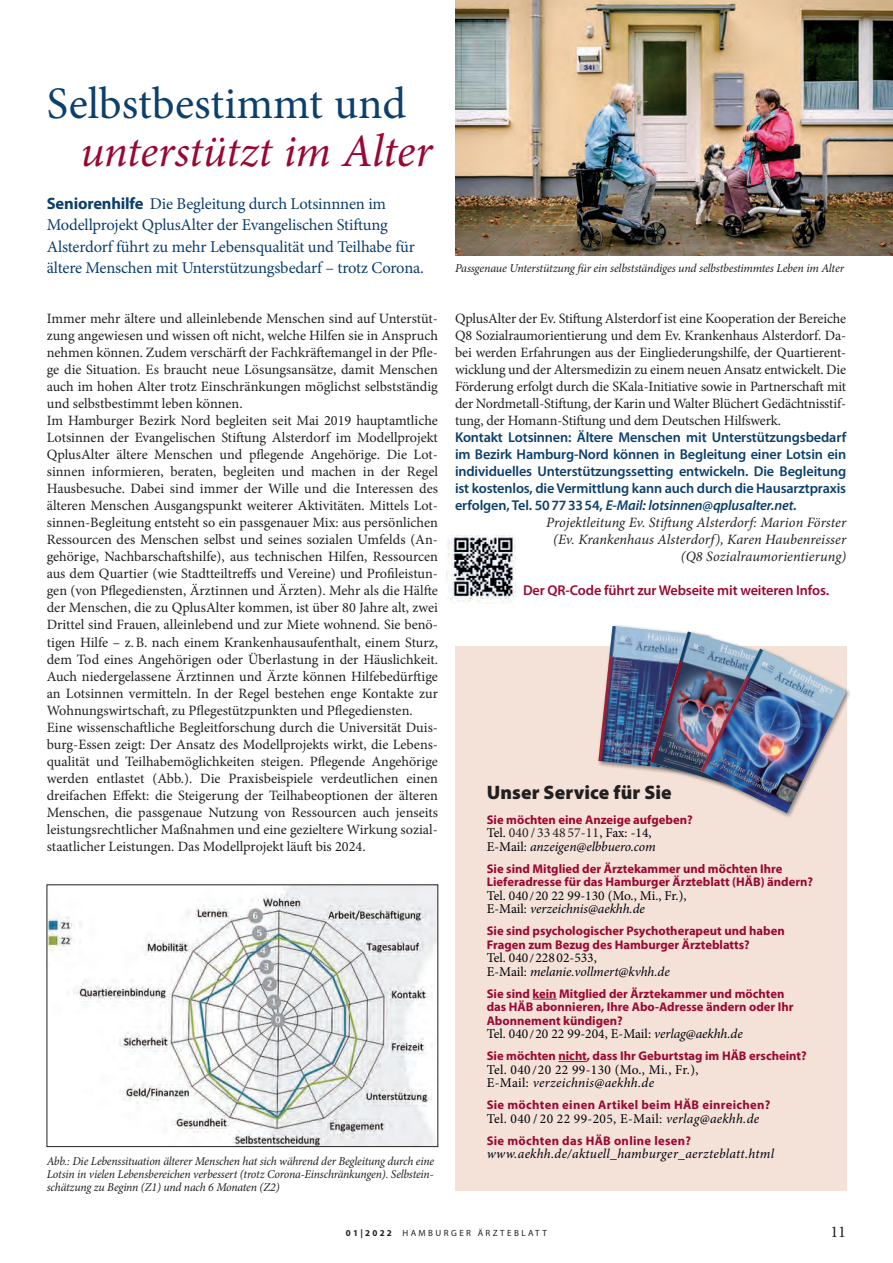
<style>
.page{position:relative;width:893px;height:1263px;background:#fff}
.page>*{position:absolute;margin:0;border:0;box-sizing:border-box;transform-origin:0 0}
.t1{font:45px/48px "Minion Pro";color:#0c3f6c}
.t2{font:900 19.5px "Myriad Pro";letter-spacing:.005em;color:#231f20}
.t3{font:16.5px/21.3px "Minion Pro";letter-spacing:-.01em;color:#0c3f6c}
.t4{font:16.5px "Minion Pro";color:#231f20}
.t5{font:14.25px/17px "Minion Pro";color:#231f20}
.t6{font:600 14.25px/17px "Myriad Pro";letter-spacing:-.01em;color:#0c3f6c;text-align:justify}
.t7{font:italic 14.25px/17px "Minion Pro";color:#231f20;text-align:right}
.t8{font:600 14.25px "Myriad Pro";letter-spacing:-.01em;color:#9a0832}
.t9{font:13.5px/13.5px "Minion Pro";color:#000008}
.t10{font:13.5px/13.5px "Minion Pro";letter-spacing:.025em;color:#000008}
.t11{font:italic 13.5px/13.5px "Minion Pro";letter-spacing:-.01em;color:#000008}
.t12{font:italic 13.5px "Minion Pro";letter-spacing:.015em;color:#000008}
.t13{font:700 12.6px/13.5px "Myriad Pro";color:#9a0832}
.t14{font:700 12.6px "Myriad Pro";letter-spacing:.025em;color:#9a0832}
.t15{font:italic 12px/12.8px "Minion Pro";letter-spacing:-.02em;color:#231f20;text-align:justify}
.t16{font:9px "Myriad Pro";letter-spacing:.27em;color:#231f20}
.s1{font-style:italic;color:#9a0832}
.s2{font-style:italic;font-size:46.5px;color:#9a0832}
.s3{font-family:"Myriad Pro";font-weight:700}
.s4{font-style:italic}
.s5{font-style:normal}
.s6{font-style:normal;font-size:13.8px;color:#231f20}
.s7{font-family:"Myriad Pro";font-size:12px;color:#231f20}
.s8{font-weight:700}
</style>
<div class="page">
<img style="left:455px;top:0;width:438px;height:255px">
<img style="left:49px;top:887px;width:387px;height:258px">
<div style="left:47px;top:885px;width:391px;height:262px;border:1px solid #231f20"></div>
<img style="left:447px;top:536px;width:68px;height:68px">
<div style="left:455px;top:646px;width:391px;height:545px;background:#f4e1d8"></div>
<svg style="left:533px;top:999px;width:24px;height:1px"></svg>
<svg style="left:558px;top:1061px;width:29px;height:1px"></svg>
<div style="left:597px;top:624px;width:117px;height:153px;background:#231f20;opacity:.5"></div>
<div style="left:699px;top:647px;width:153px;height:172px;background:#231f20;opacity:.5"></div>
<img style="left:598px;top:626px;width:248px;height:187px">
<img style="left:700px;top:649px;width:146px;height:164px">
<h1 class="t1" style="left:81px;top:80px;width:353px;text-indent:-34px">Selbstbestimmt und <span class="s1">unterstützt im</span> <span class="s2">Alter</span></h1>
<p class="t3" style="left:47px;top:193px;width:379px"><span class="s3">Seniorenhilfe</span> Die Begleitung durch Lotsinnnen im Modellprojekt QplusAlter der Evangelischen Stiftung Alsterdorf führt zu mehr Lebensqualität und Teilhabe für ältere Menschen mit Unterstützungsbedarf – trotz Corona.</p>
<p class="t5" style="left:47px;top:310px;width:393px">Immer mehr ältere und alleinlebende Menschen sind auf Unterstüt&shy;zung angewiesen und wissen oft nicht, welche Hilfen sie in Anspruch nehmen können. Zudem verschärft der Fachkräftemangel in der Pfle&shy;ge die Situation. Es braucht neue Lösungsansätze, damit Menschen auch im hohen Alter trotz Einschränkungen möglichst selbstständig und selbstbestimmt leben können.<br>Im Hamburger Bezirk Nord begleiten seit Mai 2019 hauptamtliche Lotsinnen der Evangelischen Stiftung Alsterdorf im Modellprojekt QplusAlter ältere Menschen und pflegende Angehörige. Die Lot&shy;sinnen informieren, beraten, begleiten und machen in der Regel Hausbesuche. Dabei sind immer der Wille und die Interessen des älteren Menschen Ausgangspunkt weiterer Aktivitäten. Mittels Lot&shy;sinnen-Begleitung entsteht so ein passgenauer Mix: aus persönlichen Ressourcen des Menschen selbst und seines sozialen Umfelds (An&shy;gehörige, Nachbarschaftshilfe), aus technischen Hilfen, Ressourcen aus dem Quartier (wie Stadtteiltreffs und Vereine) und Profileistun&shy;gen (von Pflegediensten, Ärztinnen und Ärzten). Mehr als die Hälfte der Menschen, die zu QplusAlter kommen, ist über 80 Jahre alt, zwei Drittel sind Frauen, alleinlebend und zur Miete wohnend. Sie benö&shy;tigen Hilfe – z.B. nach einem Krankenhausaufenthalt, einem Sturz, dem Tod eines Angehörigen oder Überlastung in der Häuslichkeit.<br>Auch niedergelassene Ärztinnen und Ärzte können Hilfebedürftige an Lotsinnen vermitteln. In der Regel bestehen enge Kontakte zur Wohnungswirtschaft, zu Pflegestützpunkten und Pflegediensten.<br>Eine wissenschaftliche Begleitforschung durch die Universität Duis&shy;burg-Essen zeigt: Der Ansatz des Modellprojekts wirkt, die Lebens&shy;qualität und Teilhabemöglichkeiten steigen. Pflegende Angehörige werden entlastet (Abb.). Die Praxisbeispiele verdeutlichen einen dreifachen Effekt: die Steigerung der Teilhabeoptionen der älteren Menschen, die passgenaue Nutzung von Ressourcen auch jenseits leistungsrechtlicher Maßnahmen und eine gezieltere Wirkung sozial&shy;staatlicher Leistungen. Das Modellprojekt läuft bis 2024.</p>
<p class="t15" style="left:47px;top:1155px;width:389px">Abb.: Die Lebenssituation älterer Menschen hat sich während der Begleitung durch eine Lotsin in vielen Lebensbereichen verbessert (trotz Corona-Einschränkungen). Selbstein&shy;schätzung zu Beginn (Z1) und nach 6 Monaten (Z2)</p>
<p class="t15" style="left:455px;top:262px;width:391px">Passgenaue Unterstützung für ein selbstständiges und selbstbestimmtes Leben im Alter</p>
<p class="t5" style="left:455px;top:310px;width:393px;text-align:justify">QplusAlter der Ev. Stiftung Alsterdorf ist eine Kooperation der Bereiche Q8 Sozialraumorientierung und dem Ev. Krankenhaus Alsterdorf. Da&shy;bei werden Erfahrungen aus der Eingliederungshilfe, der Quartierent&shy;wicklung und der Altersmedizin zu einem neuen Ansatz entwickelt. Die Förderung erfolgt durch die SKala-Initiative sowie in Partnerschaft mit der Nordmetall-Stiftung, der Karin und Walter Blüchert Gedächtnisstif&shy;tung, der Homann-Stiftung und dem Deutschen Hilfswerk.</p>
<p class="t6" style="left:455px;top:429px;width:393px">Kontakt Lotsinnen: Ältere Menschen mit Unterstützungsbedarf im Bezirk Hamburg-Nord können in Begleitung einer Lotsin ein individuelles Unterstützungssetting entwickeln. Die Begleitung ist kostenlos, die Vermittlung kann auch durch die Hausarztpraxis erfolgen, Tel. 50773354, <span class="s4">E-Mail: lotsinnen@qplusalter.net.</span></p>
<p class="t7" style="left:546px;top:514px;width:302px">Projektleitung Ev. Stiftung Alsterdorf: Marion Förster (Ev. Krankenhaus Alsterdorf), Karen Haubenreisser (Q8 Sozialraumorientierung)</p>
<p class="t8" style="left:523px;top:581px;width:308px">Der QR-Code führt zur Webseite mit weiteren Infos.</p>
<h2 class="t2" style="left:487px;top:782px;width:186px">Unser Service für Sie</h2>
<p class="t13" style="left:487px;top:812px;width:207px">Sie möchten eine Anzeige aufgeben?</p>
<p class="t11" style="left:487px;top:826px;width:171px"><span class="s5">Tel.</span> <span class="s6">040 / 33 48 57-11</span><span class="s5">, Fax: -14,<br>E-Mail:</span> anzeigen@elbbuero.com</p>
<p class="t13" style="left:487px;top:861px;width:328px">Sie sind Mitglied der Ärztekammer und möchten Ihre<br>Lieferadresse für das Hamburger Ärzteblatt (HÄB) ändern?</p>
<p class="t9" style="left:487px;top:889px;width:201px">Tel. 040<span class="s7">/</span>20 22 99-130 (Mo., Mi., Fr.),<br>E-Mail: <span class="s4">verzeichnis@aekhh.de</span></p>
<p class="t13" style="left:487px;top:924px;width:300px">Sie sind psychologischer Psychotherapeut und haben<br>Fragen zum Bezug des Hamburger Ärzteblatts?</p>
<p class="t9" style="left:487px;top:951px;width:184px">Tel. 040<span class="s7">/</span>228 02-533,<br>E-Mail: <span class="s4">melanie.vollmert@kvhh.de</span></p>
<p class="t13" style="left:487px;top:986px;width:308px">Sie sind kein Mitglied der Ärztekammer und möchten das HÄB abonnieren, Ihre Abo-Adresse ändern oder Ihr<br>Abonnement kündigen?</p>
<p class="t9" style="left:487px;top:1027px;width:257px">Tel. 040<span class="s7">/</span>20 22 99-204, E-Mail: <span class="s4">verlag@aekhh.de</span></p>
<p class="t13" style="left:487px;top:1049px;width:321px">Sie möchten nicht, dass Ihr Geburtstag im HÄB erscheint?</p>
<p class="t10" style="left:487px;top:1063px;width:213px">Tel. 040 <span class="s7">/</span>20 22 99-130 (Mo., Mi., Fr.),<br>E-Mail: <span class="s4">verzeichnis@aekhh.de</span></p>
<p class="t14" style="left:487px;top:1097px;width:285px">Sie möchten einen Artikel beim HÄB einreichen?</p>
<p class="t10" style="left:487px;top:1112px;width:274px">Tel. 040 / 20 22 99-205, E-Mail: <span class="s4">verlag@aekhh.de</span></p>
<p class="t14" style="left:487px;top:1132px;width:206px">Sie möchten das HÄB online lesen?</p>
<p class="t12" style="left:487px;top:1145px;width:289px">www.aekhh.de/aktuell_hamburger_aerzteblatt.html</p>
<p class="t16" style="left:346px;top:1227px;width:203px"><span class="s8">01|2022</span> HAMBURGER ÄRZTEBLATT</p>
<p class="t4" style="left:830px;top:1220px;width:17px">11</p>
</div>
